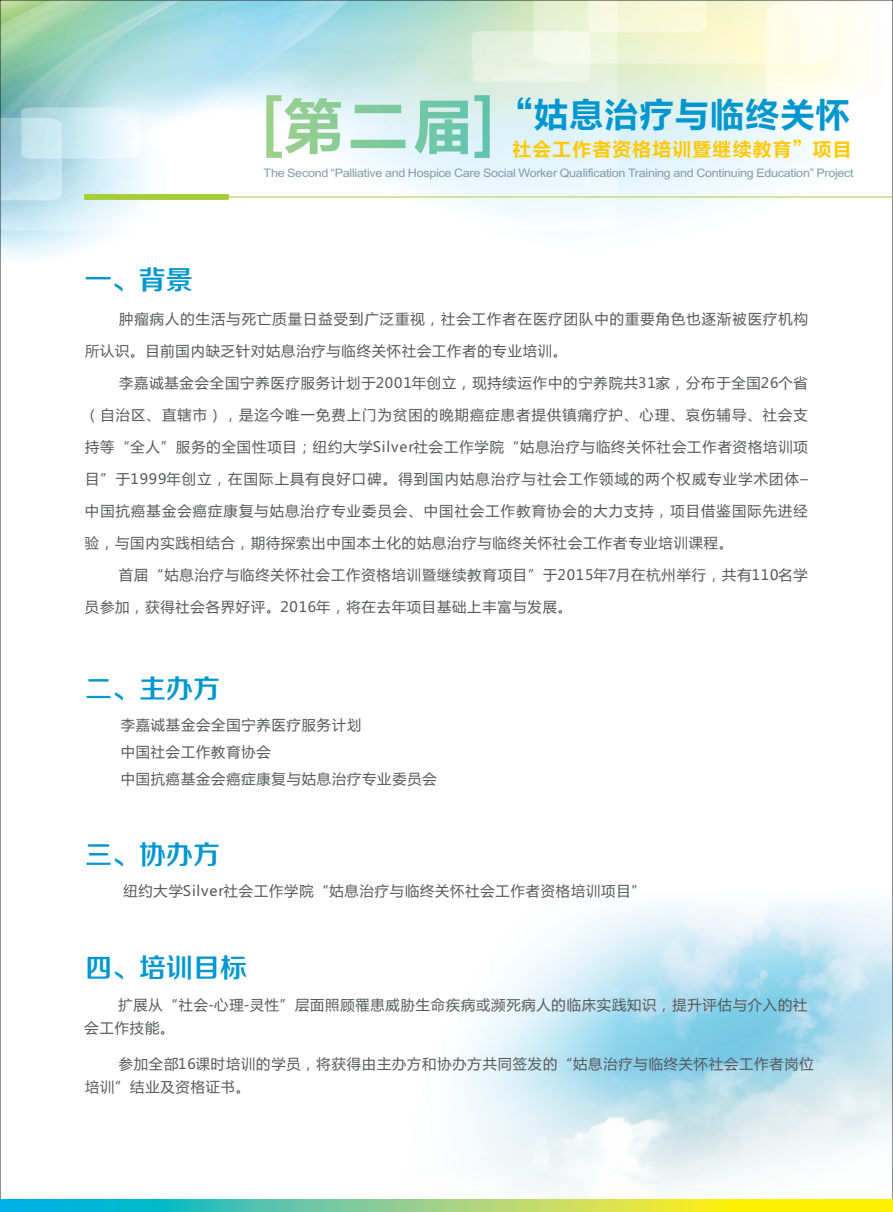
<style>
.page{position:relative;width:893px;height:1212px;background:#fff}
.page>*{position:absolute;margin:0;border:0;box-sizing:border-box;transform-origin:0 0}
.t1{font:35.1px "FZLTCHK GBK1 0";letter-spacing:.005em;color:#0097d1}
.t2{font:27px "FZZZHONGJW GB1 0";color:#0097d1}
.t3{font:19.35px "FZLTCHK GBK1 0";letter-spacing:.035em;color:#feca0a}
.t4{font:14.25px/27.3px "Microsoft Ya Hei";letter-spacing:.06em;color:#57585a}
.t5{font:14.25px "Microsoft Ya Hei";letter-spacing:.08em;color:#57585a}
.t6{font:14.25px "Microsoft Ya Hei";letter-spacing:.085em;color:#57585a}
.t7{font:11.7px "Arial";letter-spacing:-.025em;color:#839ca9;scale:1.07 1}
</style>
<div class="page">
<img style="left:458px;top:900px;width:433px;height:296px">
<img style="left:2px;top:2px;width:889px;height:257px">
<svg style="left:0;top:1199px;width:893px;height:13px"></svg>
<svg style="left:84px;top:194px;width:145px;height:6px"></svg>
<hr style="left:204px;top:197px;width:689px;height:1px;background:#a6ce39">
<svg style="left:266px;top:94px;width:224px;height:65px"></svg>
<h1 class="t1" style="left:498px;top:96px;width:354px">“姑息治疗与临终关怀</h1>
<h3 class="t3" style="left:512px;top:138px;width:341px">社会工作者资格培训暨继续教育”项目</h3>
<p class="t7" style="left:264px;top:168px;width:553px">The Second “Palliative and Hospice Care Social Worker Qualification Training and Continuing Education” Project</p>
<h2 class="t2" style="left:85px;top:265px;width:109px">一、背景</h2>
<p class="t4" style="left:119px;top:306px;width:690px">肿瘤病人的生活与死亡质量日益受到广泛重视，社会工作者在医疗团队中的重要角色也逐渐被医疗机构</p>
<p class="t4" style="left:85px;top:338px;width:484px">所认识。目前国内缺乏针对姑息治疗与临终关怀社会工作者的专业培训。</p>
<p class="t4" style="left:119px;top:370px;width:690px">李嘉诚基金会全国宁养医疗服务计划于2001年创立，现持续运作中的宁养院共31家，分布于全国26个省</p>
<p class="t5" style="left:85px;top:408px;width:724px">（自治区、直辖市），是迄今唯一免费上门为贫困的晚期癌症患者提供镇痛疗护、心理、哀伤辅导、社会支</p>
<p class="t4" style="left:85px;top:434px;width:724px">持等“全人”服务的全国性项目；纽约大学Silver社会工作学院“姑息治疗与临终关怀社会工作者资格培训项</p>
<p class="t6" style="left:85px;top:472px;width:724px">目”于1999年创立，在国际上具有良好口碑。得到国内姑息治疗与社会工作领域的两个权威专业学术团体–</p>
<p class="t5" style="left:85px;top:504px;width:724px">中国抗癌基金会癌症康复与姑息治疗专业委员会、中国社会工作教育协会的大力支持，项目借鉴国际先进经</p>
<p class="t4" style="left:85px;top:530px;width:650px">验，与国内实践相结合，期待探索出中国本土化的姑息治疗与临终关怀社会工作者专业培训课程。</p>
<p class="t4" style="left:119px;top:562px;width:690px">首届“姑息治疗与临终关怀社会工作资格培训暨继续教育项目”于2015年7月在杭州举行，共有110名学</p>
<p class="t4" style="left:85px;top:594px;width:489px">员参加，获得社会各界好评。2016年，将在去年项目基础上丰富与发展。</p>
<h2 class="t2" style="left:85px;top:674px;width:137px">二、主办方</h2>
<p class="t4" style="left:121px;top:712px;width:318px">李嘉诚基金会全国宁养医疗服务计划<br>中国社会工作教育协会<br>中国抗癌基金会癌症康复与姑息治疗专业委员会</p>
<h2 class="t2" style="left:85px;top:840px;width:137px">三、协办方</h2>
<p class="t4" style="left:123px;top:879px;width:524px">纽约大学Silver社会工作学院“姑息治疗与临终关怀社会工作者资格培训项目”</p>
<h2 class="t2" style="left:85px;top:952px;width:164px">四、培训目标</h2>
<p class="t4" style="left:85px;top:995px;width:724px;line-height:22.5px;text-indent:34px">扩展从“社会-心理-灵性”层面照顾罹患威胁生命疾病或濒死病人的临床实践知识，提升评估与介入的社会工作技能。</p>
<p class="t4" style="left:85px;top:1054px;width:730px;line-height:22.5px;text-indent:34px">参加全部16课时培训的学员，将获得由主办方和协办方共同签发的“姑息治疗与临终关怀社会工作者岗位培训”结业及资格证书。</p>
</div>
